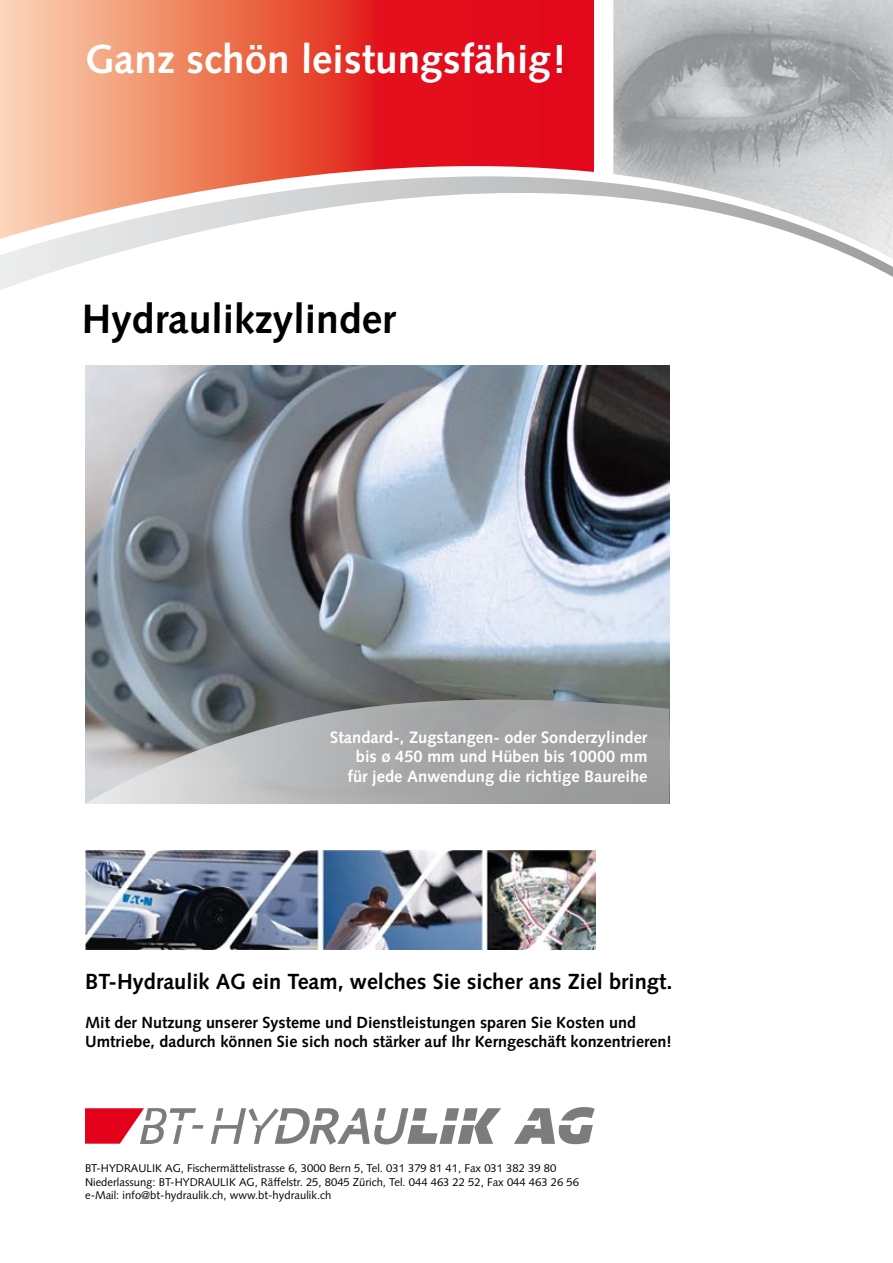
<style>
.page{position:relative;width:893px;height:1263px;background:#fff}
.page>*{position:absolute;margin:0;border:0;box-sizing:border-box;transform-origin:0 0}
.t1{font:700 40.95px "Syntax";color:#000}
.t2{font:700 40.5px "Syntax";color:#fff}
.t3{font:700 21.9px "Syntax";color:#000}
.t4{font:700 16.5px/19.8px "Syntax";color:#fff;text-align:right}
.t5{font:700 16.2px/19.4px "Syntax";color:#000}
.t6{font:11.25px/13.5px "Syntax";color:#000}
</style>
<div class="page">
<svg style="left:0;top:0;width:594px;height:93px;background:#ea5548"></svg>
<svg style="left:0;top:93px;width:893px;height:197px"></svg>
<img style="left:594px;top:0;width:299px;height:259px">
<svg style="left:594px;top:0;width:20px;height:177px"></svg>
<img style="left:85px;top:850px;width:510px;height:100px">
<svg style="left:85px;top:1108px;width:118px;height:36px"></svg>
<svg style="left:211px;top:1108px;width:290px;height:37px"></svg>
<svg style="left:514px;top:1107px;width:81px;height:37px"></svg>
<img style="left:85px;top:366px;width:584px;height:332px">
<svg style="left:85px;top:698px;width:584px;height:106px;background:#a2a3a5"></svg>
<h2 class="t2" style="left:85px;top:36px;width:483px">Ganz schön leistungsfähig!</h2>
<h1 class="t1" style="left:82px;top:295px;width:316px">Hydraulikzylinder</h1>
<h3 class="t4" style="left:330px;top:727px;width:319px">Standard-, Zugstangen- oder Sonderzylinder bis ø 450 mm und Hüben bis 10000 mm<br>für jede Anwendung die richtige Baureihe</h3>
<h3 class="t3" style="left:85px;top:969px;width:589px">BT-Hydraulik AG ein Team, welches Sie sicher ans Ziel bringt.</h3>
<h3 class="t5" style="left:85px;top:1013px;width:588px">Mit der Nutzung unserer Systeme und Dienstleistungen sparen Sie Kosten und<br>Umtriebe, dadurch können Sie sich noch stärker auf Ihr Kerngeschäft konzentrieren!</h3>
<p class="t6" style="left:85px;top:1161px;width:495px">BT-HYDRAULIK AG, Fischermättelistrasse 6, 3000 Bern 5, Tel. 031 379 81 41, Fax 031 382 39 80<br>Niederlassung: BT-HYDRAULIK AG, Räffelstr. 25, 8045 Zürich, Tel. 044 463 22 52, Fax 044 463 26 56 e-Mail: info@bt-hydraulik.ch, www.bt-hydraulik.ch</p>
</div>
